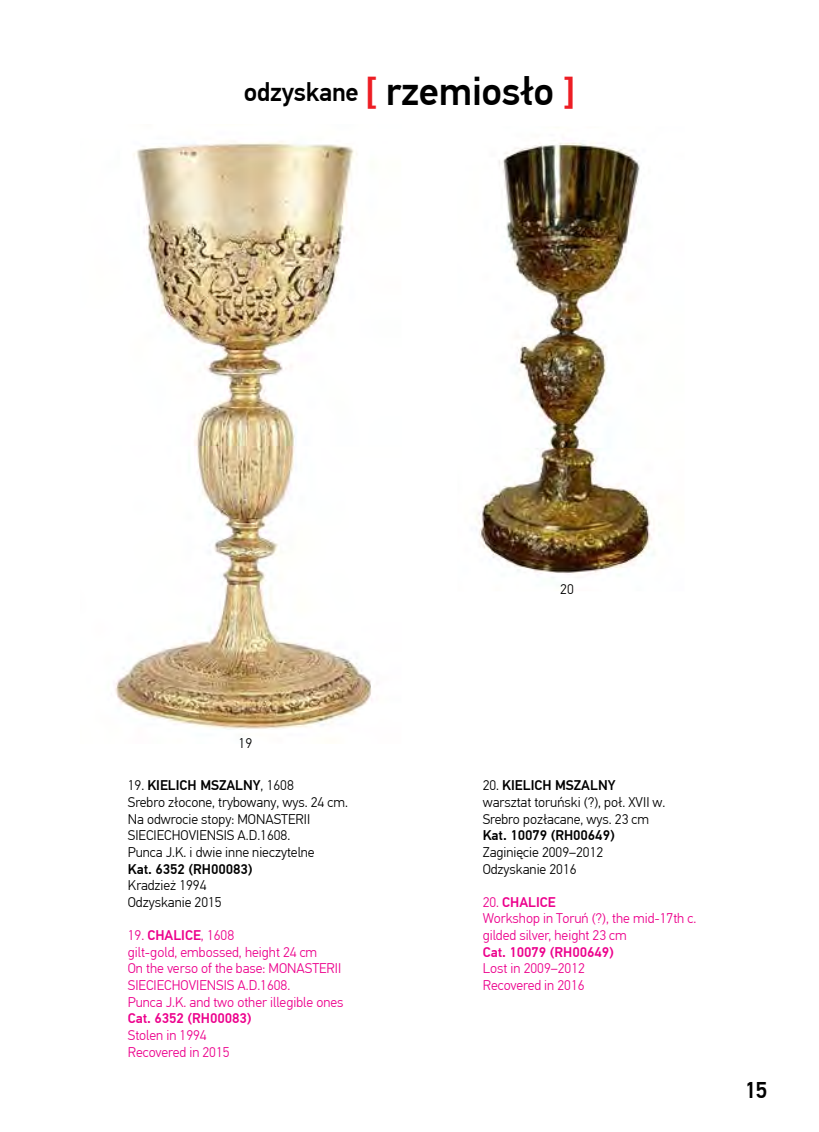
<style>
.page{position:relative;width:819px;height:1132px;background:#fff}
.page>*{position:absolute;margin:0;border:0;box-sizing:border-box;transform-origin:0 0}
.t1{font:500 26.25px "PF Din Text Pro";letter-spacing:-.01em;color:#000}
.t2{font:500 22.75px "PF Din Text Pro";color:#000}
.t3{font:300 14px/16.6px "PF Din Text Pro";color:#000}
.t4{font:300 14px/16.6px "PF Din Text Pro";color:#ec008c}
.t5{font:500 14px "PF Din Text Pro";color:#000}
.t6{font:500 14px "PF Din Text Pro";color:#ec008c}
.s1{font-size:40.25px;color:#ed1d24}
.s2{font-size:40.25px}
.s3{font-weight:500}
</style>
<div class="page">
<img style="left:115px;top:141px;width:257px;height:589px">
<img style="left:475px;top:142px;width:177px;height:432px">
<h1 class="t1" style="left:244px;top:76px;width:333px">odzyskane <span class="s1">[</span> <span class="s2">rzemiosło</span> <span class="s1">]</span></h1>
<p class="t3" style="left:238px;top:734px;width:15px">19</p>
<p class="t3" style="left:128px;top:777px;width:222px">19. <span class="s3">KIELICH MSZALNY</span>, 1608<br>Srebro złocone, trybowany, wys. 24 cm.<br>Na odwrocie stopy: MONASTERII<br>SIECIECHOVIENSIS A.D.1608.<br>Punca J.K. i dwie inne nieczytelne</p>
<p class="t5" style="left:128px;top:860px;width:126px">Kat. 6352 (RH00083)</p>
<p class="t3" style="left:128px;top:877px;width:95px">Kradzież 1994<br>Odzyskanie 2015</p>
<p class="t4" style="left:128px;top:926px;width:217px">19. <span class="s3">CHALICE</span>, 1608<br>gilt-gold, embossed, height 24 cm<br>On the verso of the base: MONASTERII<br>SIECIECHOVIENSIS A.D.1608.<br>Punca J.K. and two other illegible ones</p>
<p class="t6" style="left:128px;top:1009px;width:125px">Cat. 6352 (RH00083)</p>
<p class="t4" style="left:128px;top:1026px;width:103px">Stolen in 1994<br>Recovered in 2015</p>
<p class="t3" style="left:560px;top:580px;width:15px">20</p>
<p class="t3" style="left:482px;top:777px;width:184px">20. <span class="s3">KIELICH MSZALNY </span>warsztat toruński (?), poł. XVII w.<br>Srebro pozłacane, wys. 23 cm</p>
<p class="t5" style="left:482px;top:826px;width:133px">Kat. 10079 (RH00649)</p>
<p class="t3" style="left:482px;top:843px;width:122px">Zaginięcie 2009–2012<br>Odzyskanie 2016</p>
<p class="t4" style="left:482px;top:893px;width:215px">20. <span class="s3">CHALICE<br></span>Workshop in Toruń (?), the mid-17th c. gilded silver, height 23 cm</p>
<p class="t6" style="left:482px;top:943px;width:132px">Cat. 10079 (RH00649)</p>
<p class="t4" style="left:482px;top:960px;width:104px">Lost in 2009–2012<br>Recovered in 2016</p>
<h2 class="t2" style="left:744px;top:1076px;width:24px">15</h2>
</div>
